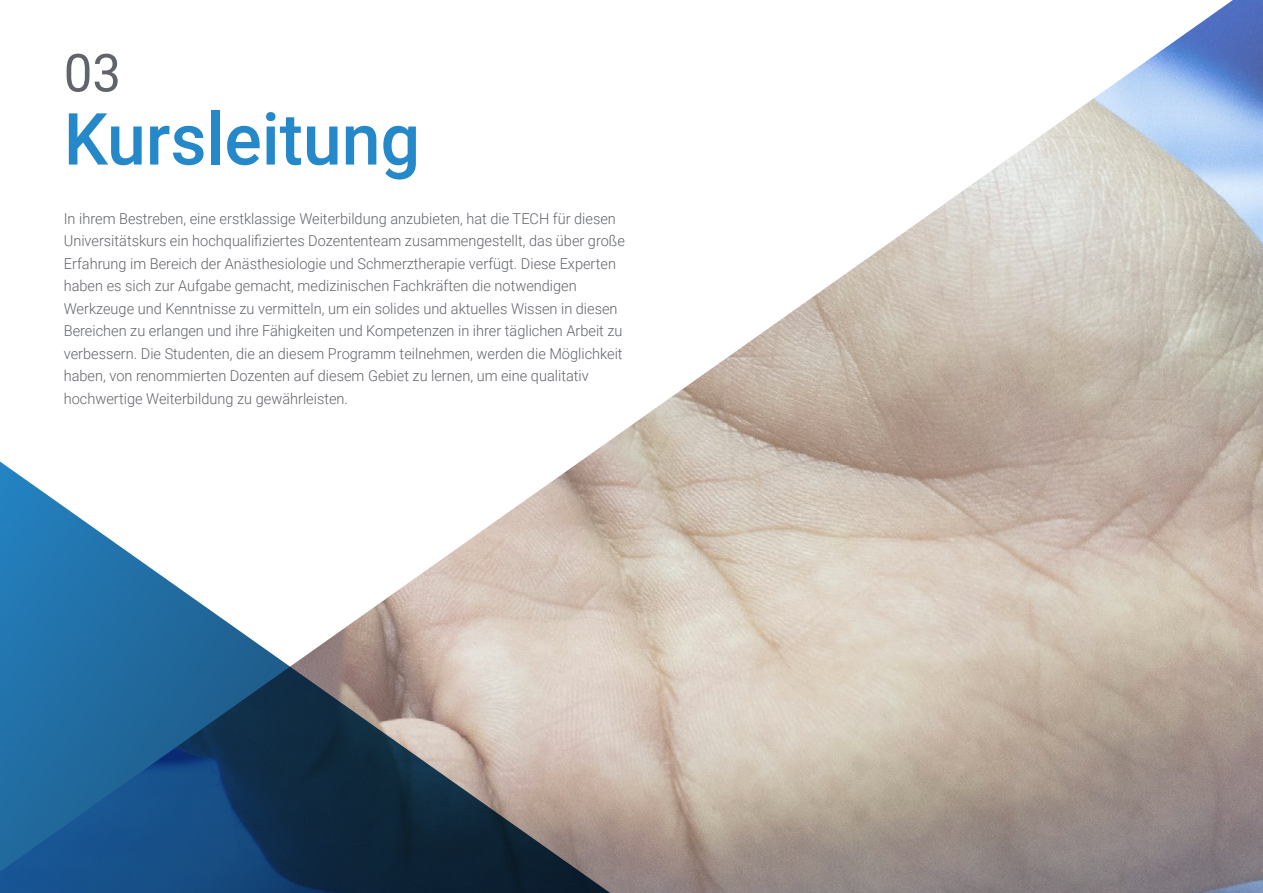
<style>
.page{position:relative;width:1263px;height:893px;background:#fff}
.page>*{position:absolute;margin:0;border:0;box-sizing:border-box;transform-origin:0 0}
.t1{font:500 72px "Roboto";color:#2488c9}
.t2{font:52.5px "Roboto";color:#61646a}
.t3{font:300 15px/22.5px "Roboto";color:#61646a}
</style>
<div class="page">
<img style="left:602px;top:0;width:661px;height:893px">
<svg style="left:0;top:446px;width:640px;height:447px"></svg>
<h2 class="t2" style="left:64px;top:36px;width:59px">03</h2>
<h1 class="t1" style="left:64px;top:89px;width:358px">Kursleitung</h1>
<p class="t3" style="left:64px;top:207px;width:563px">In ihrem Bestreben, eine erstklassige Weiterbildung anzubieten, hat die TECH für diesen Universitätskurs ein hochqualifiziertes Dozententeam zusammengestellt, das über große Erfahrung im Bereich der Anästhesiologie und Schmerztherapie verfügt. Diese Experten haben es sich zur Aufgabe gemacht, medizinischen Fachkräften die notwendigen Werkzeuge und Kenntnisse zu vermitteln, um ein solides und aktuelles Wissen in diesen Bereichen zu erlangen und ihre Fähigkeiten und Kompetenzen in ihrer täglichen Arbeit zu verbessern. Die Studenten, die an diesem Programm teilnehmen, werden die Möglichkeit haben, von renommierten Dozenten auf diesem Gebiet zu lernen, um eine qualitativ hochwertige Weiterbildung zu gewährleisten.</p>
</div>
